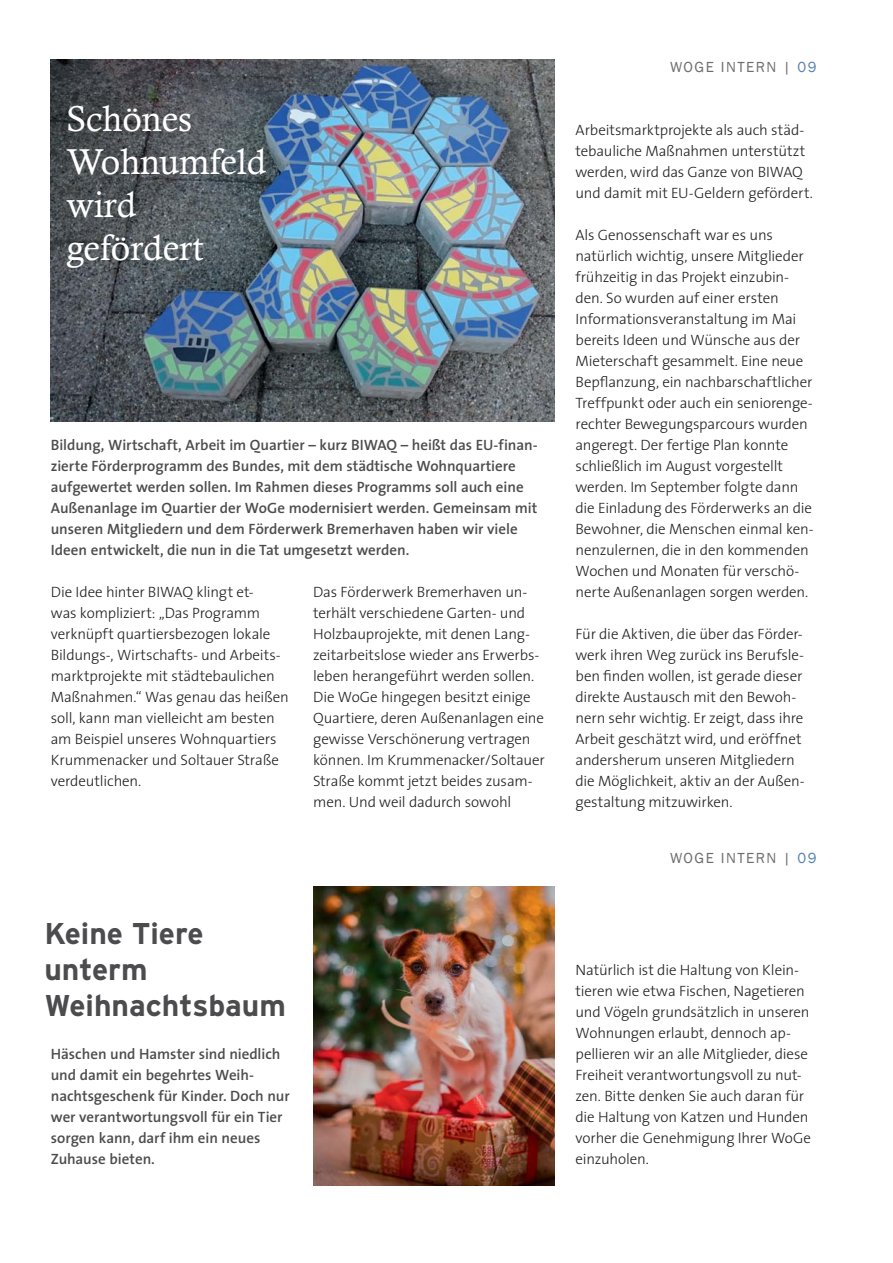
<style>
.page{position:relative;width:893px;height:1263px;background:#fff}
.page>*{position:absolute;margin:0;border:0;box-sizing:border-box;transform-origin:0 0}
.t1{font:36px/43.2px "Calisto";color:#fff}
.t2{font:700 30px/36px "Interstate";color:#4c4c4e}
.t3{font:300 15px/21px "The Sans";letter-spacing:-.01em;color:#231f20}
.t4{font:600 15px/21px "The Sans";color:#4c4c4e}
.t5{font:15px "Franklin Gothic";letter-spacing:.1em;color:#6d6e70}
.s1{color:#5982b3}
</style>
<div class="page">
<img style="left:51px;top:59px;width:503px;height:362px">
<img style="left:313px;top:887px;width:241px;height:298px">
<h1 class="t1" style="left:66px;top:97px;width:201px">Schönes<br>Wohnumfeld wird gefördert</h1>
<p class="t4" style="left:51px;top:436px;width:488px">Bildung, Wirtschaft, Arbeit im Quartier – kurz BIWAQ – heißt das EU-finan&shy;zierte Förderprogramm des Bundes, mit dem städtische Wohnquartiere aufgewertet werden sollen. Im Rahmen dieses Programms soll auch eine Außenanlage im Quartier der WoGe modernisiert werden. Gemeinsam mit unseren Mitgliedern und dem Förderwerk Bremerhaven haben wir viele Ideen entwickelt, die nun in die Tat umgesetzt werden.</p>
<p class="t3" style="left:51px;top:583px;width:240px">Die Idee hinter BIWAQ klingt et-<br>was kompliziert: „Das Programm verknüpft quartiersbezogen lokale Bildungs-, Wirtschafts- und Arbeits&shy;marktprojekte mit städtebaulichen Maßnahmen.“ Was genau das heißen soll, kann man vielleicht am besten am Beispiel unseres Wohnquartiers Krummenacker und Soltauer Straße verdeutlichen.</p>
<p class="t3" style="left:313px;top:583px;width:233px">Das Förderwerk Bremerhaven un&shy;terhält verschiedene Garten- und Holzbauprojekte, mit denen Lang&shy;zeitarbeitslose wieder ans Erwerbs&shy;leben herangeführt werden sollen.<br>Die WoGe hingegen besitzt einige Quartiere, deren Außenanlagen eine gewisse Verschönerung vertragen können. Im Krummenacker/Soltauer Straße kommt jetzt beides zusam&shy;men. Und weil dadurch sowohl</p>
<h2 class="t2" style="left:44px;top:918px;width:243px">Keine Tiere unterm<br>Weihnachtsbaum</h2>
<p class="t4" style="left:51px;top:1045px;width:240px">Häschen und Hamster sind niedlich und damit ein begehrtes Weih&shy;nachtsgeschenk für Kinder. Doch nur wer verantwortungsvoll für ein Tier sorgen kann, darf ihm ein neues<br>Zuhause bieten.</p>
<p class="t5" style="left:670px;top:58px;width:148px">WOGE INTERN | <span class="s1">09</span></p>
<p class="t3" style="left:575px;top:121px;width:239px">Arbeitsmarktprojekte als auch städ&shy;tebauliche Maßnahmen unterstützt werden, wird das Ganze von BIWAQ und damit mit EU-Geldern gefördert.</p>
<p class="t3" style="left:575px;top:226px;width:240px">Als Genossenschaft war es uns natürlich wichtig, unsere Mitglieder frühzeitig in das Projekt einzubin&shy;den. So wurden auf einer ersten Informationsveranstaltung im Mai bereits Ideen und Wünsche aus der Mieterschaft gesammelt. Eine neue Bepflanzung, ein nachbarschaftlicher Treffpunkt oder auch ein seniorenge&shy;rechter Bewegungsparcours wurden angeregt. Der fertige Plan konnte schließlich im August vorgestellt werden. Im September folgte dann die Einladung des Förderwerks an die Bewohner, die Menschen einmal ken&shy;nenzulernen, die in den kommenden Wochen und Monaten für verschö&shy;nerte Außenanlagen sorgen werden.</p>
<p class="t3" style="left:575px;top:625px;width:231px">Für die Aktiven, die über das Förder&shy;werk ihren Weg zurück ins Berufsle&shy;ben finden wollen, ist gerade dieser direkte Austausch mit den Bewoh&shy;nern sehr wichtig. Er zeigt, dass ihre Arbeit geschätzt wird, und eröffnet andersherum unseren Mitgliedern die Möglichkeit, aktiv an der Außen&shy;gestaltung mitzuwirken.</p>
<p class="t5" style="left:670px;top:849px;width:148px">WOGE INTERN | <span class="s1">09</span></p>
<p class="t3" style="left:575px;top:961px;width:237px">Natürlich ist die Haltung von Klein&shy;tieren wie etwa Fischen, Nagetieren und Vögeln grundsätzlich in unseren Wohnungen erlaubt, dennoch ap&shy;pellieren wir an alle Mitglieder, diese Freiheit verantwortungsvoll zu nut&shy;zen. Bitte denken Sie auch daran für die Haltung von Katzen und Hunden vorher die Genehmigung Ihrer WoGe einzuholen.</p>
</div>
